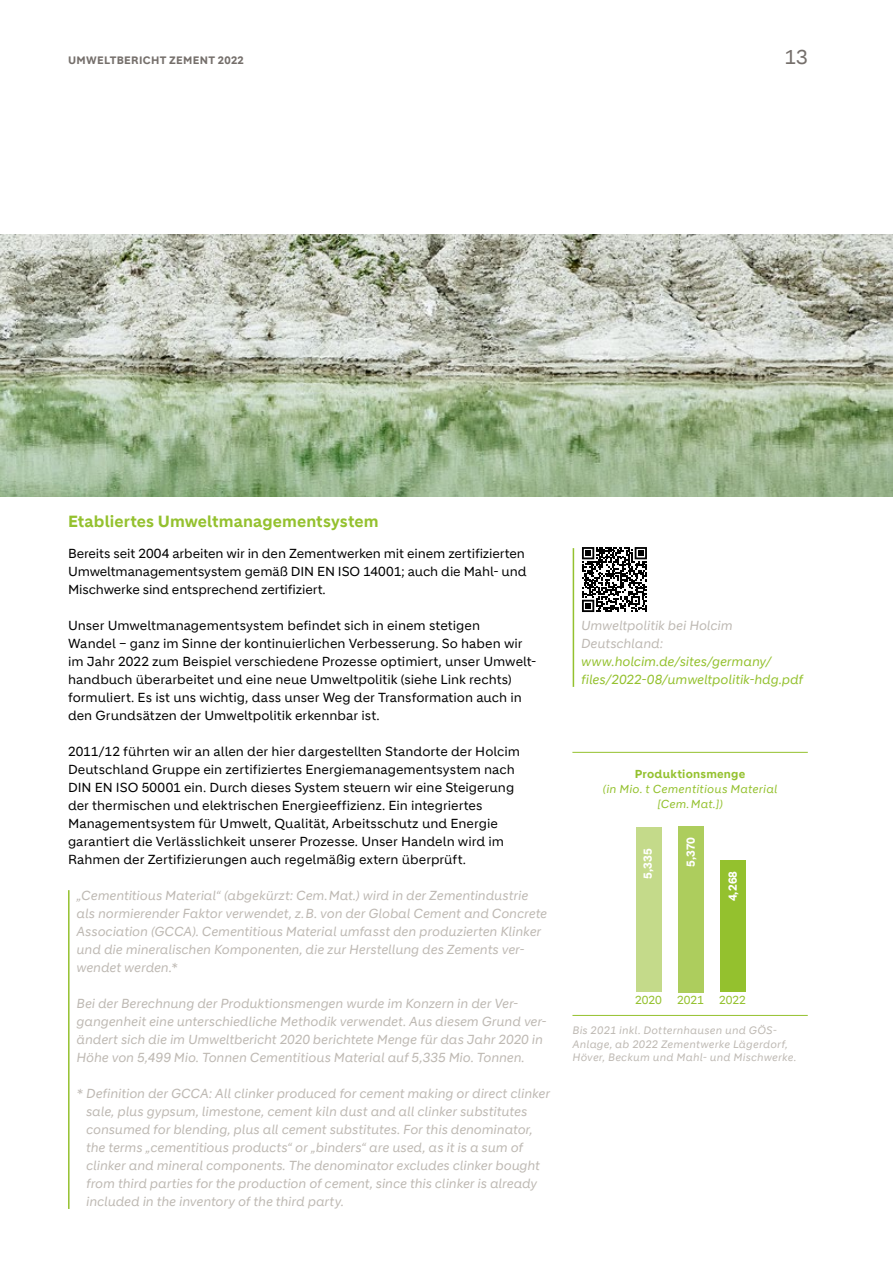
<style>
.page{position:relative;width:893px;height:1263px;background:#fff}
.page>*{position:absolute;margin:0;border:0;box-sizing:border-box;transform-origin:0 0}
.t1{font:19.5px "Holcim";color:#756f6b}
.t2{font:700 15.75px "Holcim";letter-spacing:.005em;color:#94c12e}
.t3{font:italic 12.75px/18px "Holcim";letter-spacing:-.01em;color:#beb9b3}
.t4{font:12.75px/18px "Holcim";color:#000}
.t5{font:italic 12.75px/18px "Holcim";letter-spacing:-.01em;color:#94c12e}
.t6{font:italic 11.25px/15px "Holcim";letter-spacing:.015em;color:#94c12e;text-align:center}
.t7{font:700 11.25px "Holcim";letter-spacing:.02em;color:#94c12e}
.t8{font:700 11.25px "Holcim";color:#fff}
.t9{font:11.25px "Holcim";letter-spacing:-.015em;color:#94c12e}
.t10{font:italic 10.5px/13.5px "Holcim";letter-spacing:.02em;color:#beb9b3}
.t11{font:700 10.5px "Holcim";letter-spacing:.03em;color:#756f6b}
</style>
<div class="page">
<hr style="left:68px;top:890px;width:2px;height:319px;background:#94c12e">
<hr style="left:572px;top:752px;width:236px;height:1px;background:#94c12e">
<hr style="left:572px;top:1015px;width:236px;height:1px;background:#94c12e">
<div style="left:636px;top:827px;width:25px;height:165px;background:#c4da8a"></div>
<div style="left:678px;top:826px;width:25px;height:166px;background:#adcd5d"></div>
<div style="left:720px;top:860px;width:25px;height:132px;background:#94c12e"></div>
<hr style="left:573px;top:548px;width:1px;height:139px;background:#94c12e">
<svg style="left:582px;top:547px;width:65px;height:65px"></svg>
<img style="left:0;top:234px;width:893px;height:263px">
<p class="t11" style="left:68px;top:54px;width:177px">UMWELTBERICHT ZEMENT 2022</p>
<h1 class="t1" style="left:785px;top:46px;width:25px">13</h1>
<p class="t2" style="left:68px;top:512px;width:312px">Etabliertes Umweltmanagementsystem</p>
<p class="t4" style="left:68px;top:545px;width:460px">Bereits seit 2004 arbeiten wir in den Zementwerken mit einem zertifizierten<br>Umweltmanagementsystem gemäß DIN EN ISO 14001; auch die Mahl- und<br>Mischwerke sind entsprechend zertifiziert.</p>
<p class="t4" style="left:68px;top:617px;width:470px">Unser Umweltmanagementsystem befindet sich in einem stetigen<br>Wandel – ganz im Sinne der kontinuierlichen Verbesserung. So haben wir im Jahr 2022 zum Beispiel verschiedene Prozesse optimiert, unser Umwelt&shy;handbuch überarbeitet und eine neue Umweltpolitik (siehe Link rechts) formuliert. Es ist uns wichtig, dass unser Weg der Transformation auch in den Grundsätzen der Umweltpolitik erkennbar ist.</p>
<p class="t4" style="left:68px;top:743px;width:454px">2011/12 führten wir an allen der hier dargestellten Standorte der Holcim Deutschland Gruppe ein zertifiziertes Energiemanagementsystem nach DIN EN ISO 50001 ein. Durch dieses System steuern wir eine Steigerung der thermischen und elektrischen Energieeffizienz. Ein integriertes Managementsystem für Umwelt, Qualität, Arbeitsschutz und Energie garantiert die Verlässlichkeit unserer Prozesse. Unser Handeln wird im Rahmen der Zertifizierungen auch regelmäßig extern überprüft.</p>
<p class="t3" style="left:77px;top:887px;width:472px">„Cementitious Material“ (abgekürzt: Cem.Mat.) wird in der Zementindustrie als normierender Faktor verwendet, z.B. von der Global Cement and Concrete Association (GCCA). Cementitious Material umfasst den produzierten Klinker und die mineralischen Komponenten, die zur Herstellung des Zements ver&shy;wendet werden.*</p>
<p class="t3" style="left:77px;top:995px;width:472px">Bei der Berechnung der Produktionsmengen wurde im Konzern in der Ver&shy;gangenheit eine unterschiedliche Methodik verwendet. Aus diesem Grund ver&shy;ändert sich die im Umweltbericht 2020 berichtete Menge für das Jahr 2020 in Höhe von 5,499 Mio. Tonnen Cementitious Material auf 5,335 Mio. Tonnen.</p>
<p class="t3" style="left:86px;top:1085px;width:465px;text-indent:-10px">* Definition der GCCA: All clinker produced for cement making or direct clinker sale, plus gypsum, limestone, cement kiln dust and all clinker substitutes consumed for blending, plus all cement substitutes. For this denominator, the terms „cementitious products“ or „binders“ are used, as it is a sum of clinker and mineral components. The denominator excludes clinker bought from third parties for the production of cement, since this clinker is already included in the inventory of the third party.</p>
<p class="t3" style="left:581px;top:617px;width:153px">Umweltpolitik bei Holcim<br>Deutschland:</p>
<p class="t5" style="left:581px;top:653px;width:224px">www.holcim.de/sites/germany/ files/2022-08/umweltpolitik-hdg.pdf</p>
<p class="t7" style="left:635px;top:768px;width:112px">Produktionsmenge</p>
<p class="t6" style="left:603px;top:782px;width:176px">(in Mio. t Cementitious Material [Cem.Mat.])</p>
<p class="t8" style="left:641px;top:879px;width:32px;rotate:-90deg">5,335</p>
<p class="t8" style="left:684px;top:867px;width:31px;rotate:-90deg">5,370</p>
<p class="t8" style="left:726px;top:901px;width:32px;rotate:-90deg">4,268</p>
<p class="t9" style="left:635px;top:994px;width:28px">2020</p>
<p class="t9" style="left:677px;top:994px;width:28px">2021</p>
<p class="t9" style="left:719px;top:994px;width:28px">2022</p>
<p class="t10" style="left:572px;top:1024px;width:226px">Bis 2021 inkl. Dotternhausen und GÖS-<br>Anlage, ab 2022 Zementwerke Lägerdorf,<br>Höver, Beckum und Mahl- und Mischwerke.</p>
</div>
